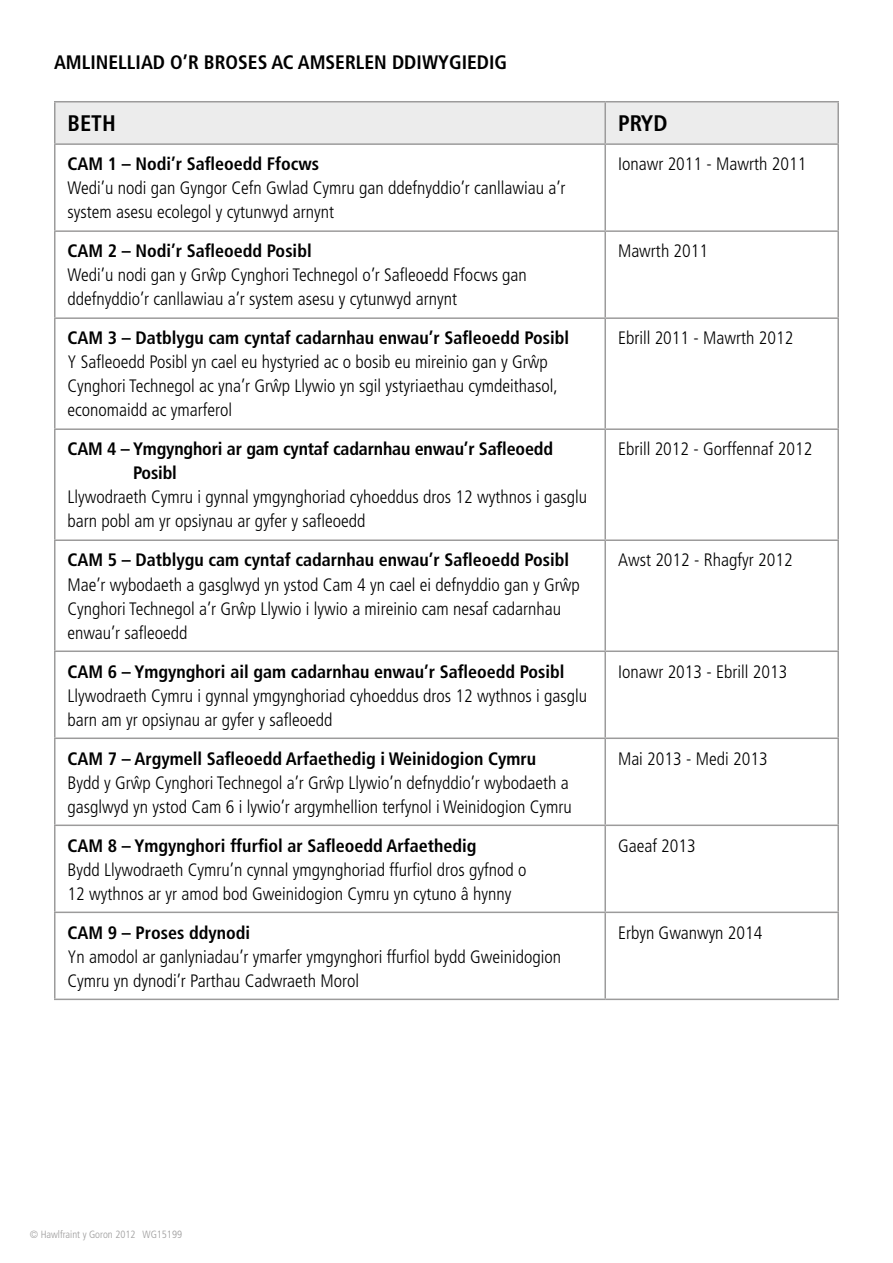
<style>
.page{position:relative;width:893px;height:1263px;background:#fff}
.page>*{position:absolute;margin:0;border:0;box-sizing:border-box;transform-origin:0 0}
.t1{font:700 condensed 22.5px "Frutiger LT Std";color:#000}
.t2{font:700 condensed 19.5px "Frutiger LT Std";color:#000}
.t3{font:300 condensed 18px/24px "Frutiger LT Std";color:#000}
.t4{font:700 condensed 18px/24px "Frutiger LT Std";color:#000}
.t5{font:300 condensed 10.5px "Frutiger LT Std";color:#9c9b9b}
</style>
<div class="page">
<div style="left:56px;top:102px;width:781px;height:41px;background:#ececec"></div>
<hr style="left:54px;top:101px;width:551px;height:1px;background:#9c9b9b">
<hr style="left:54px;top:102px;width:2px;height:41px;background:#9c9b9b">
<hr style="left:54px;top:913px;width:2px;height:85px;background:#9c9b9b">
<hr style="left:54px;top:998px;width:551px;height:2px;background:#9c9b9b">
<hr style="left:54px;top:143px;width:551px;height:2px;background:#9c9b9b">
<hr style="left:54px;top:145px;width:2px;height:85px;background:#9c9b9b">
<hr style="left:605px;top:143px;width:234px;height:2px;background:#9c9b9b">
<hr style="left:54px;top:230px;width:551px;height:2px;background:#9c9b9b">
<hr style="left:54px;top:232px;width:2px;height:85px;background:#9c9b9b">
<hr style="left:605px;top:230px;width:234px;height:2px;background:#9c9b9b">
<hr style="left:54px;top:317px;width:551px;height:2px;background:#9c9b9b">
<hr style="left:54px;top:319px;width:2px;height:109px;background:#9c9b9b">
<hr style="left:605px;top:317px;width:234px;height:2px;background:#9c9b9b">
<hr style="left:54px;top:428px;width:551px;height:2px;background:#9c9b9b">
<hr style="left:54px;top:430px;width:2px;height:109px;background:#9c9b9b">
<hr style="left:605px;top:428px;width:234px;height:2px;background:#9c9b9b">
<hr style="left:54px;top:539px;width:551px;height:2px;background:#9c9b9b">
<hr style="left:54px;top:541px;width:2px;height:109px;background:#9c9b9b">
<hr style="left:605px;top:539px;width:234px;height:2px;background:#9c9b9b">
<hr style="left:54px;top:650px;width:551px;height:2px;background:#9c9b9b">
<hr style="left:54px;top:652px;width:2px;height:85px;background:#9c9b9b">
<hr style="left:605px;top:650px;width:234px;height:2px;background:#9c9b9b">
<hr style="left:54px;top:737px;width:551px;height:2px;background:#9c9b9b">
<hr style="left:54px;top:739px;width:2px;height:85px;background:#9c9b9b">
<hr style="left:605px;top:737px;width:234px;height:2px;background:#9c9b9b">
<hr style="left:54px;top:824px;width:551px;height:2px;background:#9c9b9b">
<hr style="left:54px;top:826px;width:2px;height:85px;background:#9c9b9b">
<hr style="left:605px;top:824px;width:234px;height:2px;background:#9c9b9b">
<hr style="left:54px;top:911px;width:551px;height:2px;background:#9c9b9b">
<hr style="left:605px;top:911px;width:234px;height:2px;background:#9c9b9b">
<hr style="left:605px;top:101px;width:234px;height:1px;background:#9c9b9b">
<hr style="left:604px;top:102px;width:2px;height:41px;background:#9c9b9b">
<hr style="left:837px;top:102px;width:2px;height:41px;background:#9c9b9b">
<hr style="left:604px;top:145px;width:2px;height:85px;background:#9c9b9b">
<hr style="left:837px;top:145px;width:2px;height:85px;background:#9c9b9b">
<hr style="left:604px;top:232px;width:2px;height:85px;background:#9c9b9b">
<hr style="left:837px;top:232px;width:2px;height:85px;background:#9c9b9b">
<hr style="left:604px;top:319px;width:2px;height:109px;background:#9c9b9b">
<hr style="left:837px;top:319px;width:2px;height:109px;background:#9c9b9b">
<hr style="left:604px;top:430px;width:2px;height:109px;background:#9c9b9b">
<hr style="left:837px;top:430px;width:2px;height:109px;background:#9c9b9b">
<hr style="left:604px;top:541px;width:2px;height:109px;background:#9c9b9b">
<hr style="left:837px;top:541px;width:2px;height:109px;background:#9c9b9b">
<hr style="left:604px;top:652px;width:2px;height:85px;background:#9c9b9b">
<hr style="left:837px;top:652px;width:2px;height:85px;background:#9c9b9b">
<hr style="left:604px;top:739px;width:2px;height:85px;background:#9c9b9b">
<hr style="left:837px;top:739px;width:2px;height:85px;background:#9c9b9b">
<hr style="left:604px;top:826px;width:2px;height:85px;background:#9c9b9b">
<hr style="left:837px;top:826px;width:2px;height:85px;background:#9c9b9b">
<hr style="left:604px;top:913px;width:2px;height:85px;background:#9c9b9b">
<hr style="left:837px;top:913px;width:2px;height:85px;background:#9c9b9b">
<hr style="left:605px;top:998px;width:234px;height:2px;background:#9c9b9b">
<p class="t2" style="left:54px;top:50px;width:455px">AMLINELLIAD O’R BROSES AC AMSERLEN DDIWYGIEDIG</p>
<p class="t1" style="left:68px;top:110px;width:50px">BETH</p>
<p class="t1" style="left:618px;top:110px;width:51px">PRYD</p>
<p class="t4" style="left:68px;top:152px;width:253px">CAM 1 – Nodi’r Safleoedd Ffocws</p>
<p class="t3" style="left:68px;top:176px;width:499px">Wedi’u nodi gan Gyngor Cefn Gwlad Cymru gan ddefnyddio’r canllawiau a’r system asesu ecolegol y cytunwyd arnynt</p>
<p class="t3" style="left:618px;top:152px;width:190px">Ionawr 2011 - Mawrth 2011</p>
<p class="t4" style="left:68px;top:239px;width:246px">CAM 2 – Nodi’r Safleoedd Posibl</p>
<p class="t3" style="left:68px;top:263px;width:461px">Wedi’u nodi gan y Grwˆ p Cynghori Technegol o’r Safleoedd Ffocws gan ddefnyddio’r canllawiau a’r system asesu y cytunwyd arnynt</p>
<p class="t4" style="left:68px;top:326px;width:503px">CAM 3 – Datblygu cam cyntaf cadarnhau enwau’r Safleoedd Posibl</p>
<p class="t3" style="left:68px;top:350px;width:492px">Y Safleoedd Posibl yn cael eu hystyried ac o bosib eu mireinio gan y Grwˆ p<br>Cynghori Technegol ac yna’r Grwˆ p Llywio yn sgil ystyriaethau cymdeithasol, economaidd ac ymarferol</p>
<p class="t4" style="left:133px;top:437px;width:421px;text-indent:-66px">CAM 4 – Ymgynghori ar gam cyntaf cadarnhau enwau’r Safleoedd<br>Posibl</p>
<p class="t3" style="left:68px;top:485px;width:521px">Llywodraeth Cymru i gynnal ymgynghoriad cyhoeddus dros 12 wythnos i gasglu barn pobl am yr opsiynau ar gyfer y safleoedd</p>
<p class="t4" style="left:68px;top:548px;width:503px">CAM 5 – Datblygu cam cyntaf cadarnhau enwau’r Safleoedd Posibl</p>
<p class="t3" style="left:68px;top:572px;width:514px">Mae’r wybodaeth a gasglwyd yn ystod Cam 4 yn cael ei defnyddio gan y Grwˆ p<br>Cynghori Technegol a’r Grwˆ p Llywio i lywio a mireinio cam nesaf cadarnhau enwau’r safleoedd</p>
<p class="t4" style="left:68px;top:659px;width:498px">CAM 6 – Ymgynghori ail gam cadarnhau enwau’r Safleoedd Posibl</p>
<p class="t3" style="left:68px;top:683px;width:521px">Llywodraeth Cymru i gynnal ymgynghoriad cyhoeddus dros 12 wythnos i gasglu barn am yr opsiynau ar gyfer y safleoedd</p>
<p class="t4" style="left:68px;top:746px;width:470px">CAM 7 – Argymell Safleoedd Arfaethedig i Weinidogion Cymru</p>
<p class="t3" style="left:68px;top:770px;width:506px">Bydd y Grwˆ p Cynghori Technegol a’r Grwˆ p Llywio’n defnyddio’r wybodaeth a gasglwyd yn ystod Cam 6 i lywio’r argymhellion terfynol i Weinidogion Cymru</p>
<p class="t4" style="left:68px;top:833px;width:410px">CAM 8 – Ymgynghori ffurfiol ar Safleoedd Arfaethedig</p>
<p class="t3" style="left:68px;top:857px;width:461px">Bydd Llywodraeth Cymru’n cynnal ymgynghoriad ffurfiol dros gyfnod o<br>12 wythnos ar yr amod bod Gweinidogion Cymru yn cytuno â hynny</p>
<p class="t4" style="left:68px;top:920px;width:184px">CAM 9 – Proses ddynodi</p>
<p class="t3" style="left:68px;top:945px;width:495px">Yn amodol ar ganlyniadau’r ymarfer ymgynghori ffurfiol bydd Gweinidogion<br>Cymru yn dynodi’r Parthau Cadwraeth Morol</p>
<p class="t3" style="left:618px;top:239px;width:92px">Mawrth 2011</p>
<p class="t3" style="left:618px;top:326px;width:177px">Ebrill 2011 - Mawrth 2012</p>
<p class="t3" style="left:618px;top:437px;width:196px">Ebrill 2012 - Gorffennaf 2012</p>
<p class="t3" style="left:618px;top:548px;width:176px">Awst 2012 - Rhagfyr 2012</p>
<p class="t3" style="left:618px;top:659px;width:171px">Ionawr 2013 - Ebrill 2013</p>
<p class="t3" style="left:618px;top:746px;width:151px">Mai 2013 - Medi 2013</p>
<p class="t3" style="left:618px;top:833px;width:79px">Gaeaf 2013</p>
<p class="t3" style="left:618px;top:921px;width:146px">Erbyn Gwanwyn 2014</p>
<p class="t5" style="left:30px;top:1228px;width:154px">© Hawlfraint y Goron 2012 WG15199</p>
</div>
